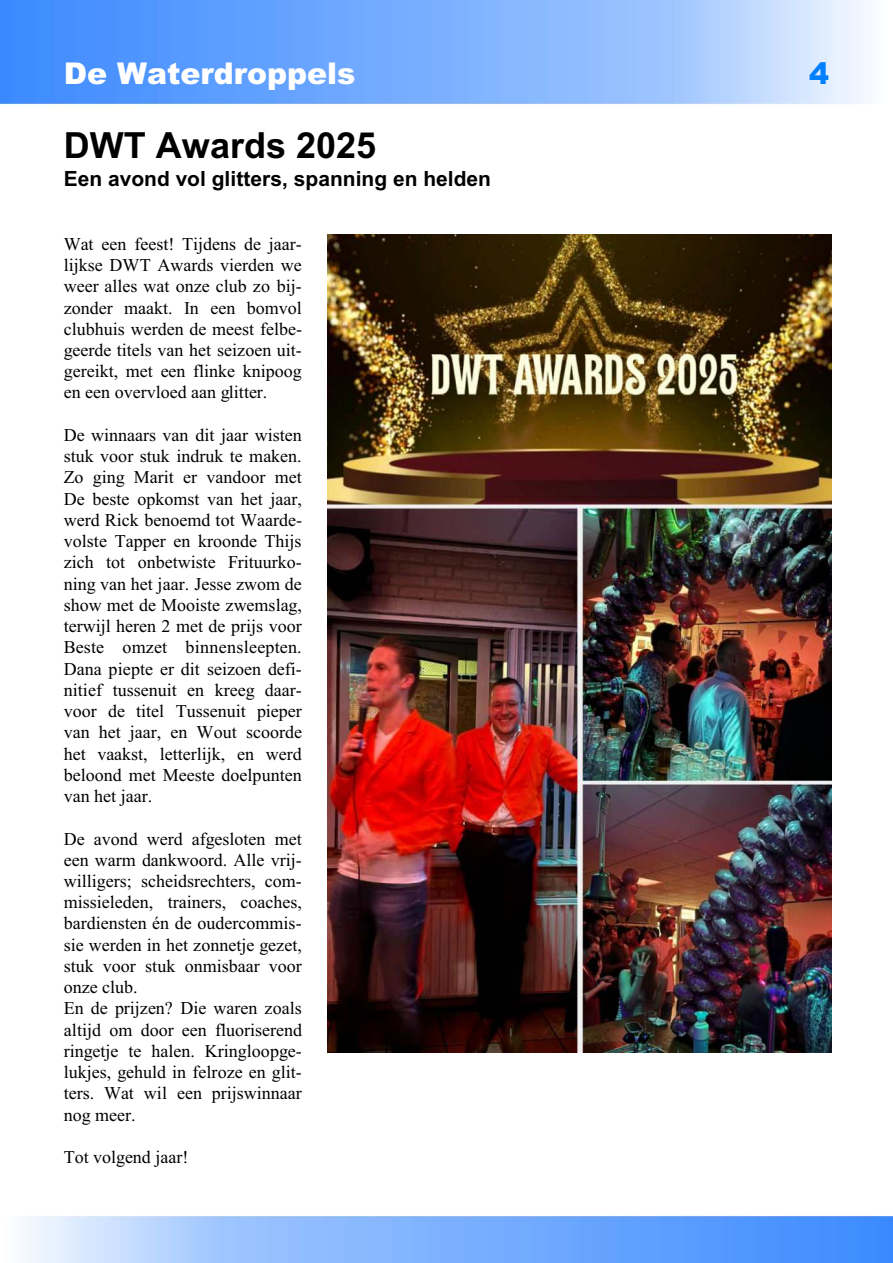
<style>
.page{position:relative;width:893px;height:1263px;background:#fff}
.page>*{position:absolute;margin:0;border:0;box-sizing:border-box;transform-origin:0 0}
.t1{font:700 36px "Arial";color:#000}
.t2{font:900 30px "Arial";color:#fff}
.t3{font:900 30px "Arial";color:#0080ff}
.t4{font:700 21px "Arial";color:#000}
.t5{font:18px/21.3px "Times New Roman";color:#000;text-align:justify}
</style>
<div class="page">
<img style="left:0;top:0;width:893px;height:1263px">
<img style="left:328px;top:234px;width:503px;height:818px">
<h2 class="t2" style="left:64px;top:63px;width:293px">De Waterdroppels</h2>
<h2 class="t3" style="left:809px;top:63px;width:21px">4</h2>
<h1 class="t1" style="left:64px;top:132px;width:314px">DWT Awards 2025</h1>
<p class="t4" style="left:64px;top:170px;width:429px">Een avond vol glitters, spanning en helden</p>
<p class="t5" style="left:64px;top:235px;width:240px">Wat een feest! Tijdens de jaar&shy;lijkse DWT Awards vierden we weer alles wat onze club zo bij&shy;zonder maakt. In een bomvol clubhuis werden de meest felbe&shy;geerde titels van het seizoen uit&shy;gereikt, met een flinke knipoog en een overvloed aan glitter.</p>
<p class="t5" style="left:64px;top:426px;width:240px">De winnaars van dit jaar wisten stuk voor stuk indruk te maken.<br>Zo ging Marit er vandoor met De beste opkomst van het jaar, werd Rick benoemd tot Waarde&shy;volste Tapper en kroonde Thijs zich tot onbetwiste Frituurko&shy;ning van het jaar. Jesse zwom de show met de Mooiste zwemslag, terwijl heren 2 met de prijs voor Beste omzet binnensleepten.<br>Dana piepte er dit seizoen defi&shy;nitief tussenuit en kreeg daar&shy;voor de titel Tussenuit pieper van het jaar, en Wout scoorde het vaakst, letterlijk, en werd beloond met Meeste doelpunten van het jaar.</p>
<p class="t5" style="left:64px;top:829px;width:240px;text-align:left">De avond werd afgesloten met een warm dankwoord. Alle vrij&shy;willigers; scheidsrechters, com&shy;missieleden, trainers, coaches, bardiensten én de oudercommis&shy;sie werden in het zonnetje gezet, stuk voor stuk onmisbaar voor onze club.<br>En de prijzen? Die waren zoals altijd om door een fluoriserend ringetje te halen. Kringloopge&shy;lukjes, gehuld in felroze en glit&shy;ters. Wat wil een prijswinnaar nog meer.</p>
<p class="t5" style="left:64px;top:1148px;width:126px">Tot volgend jaar!</p>
</div>
